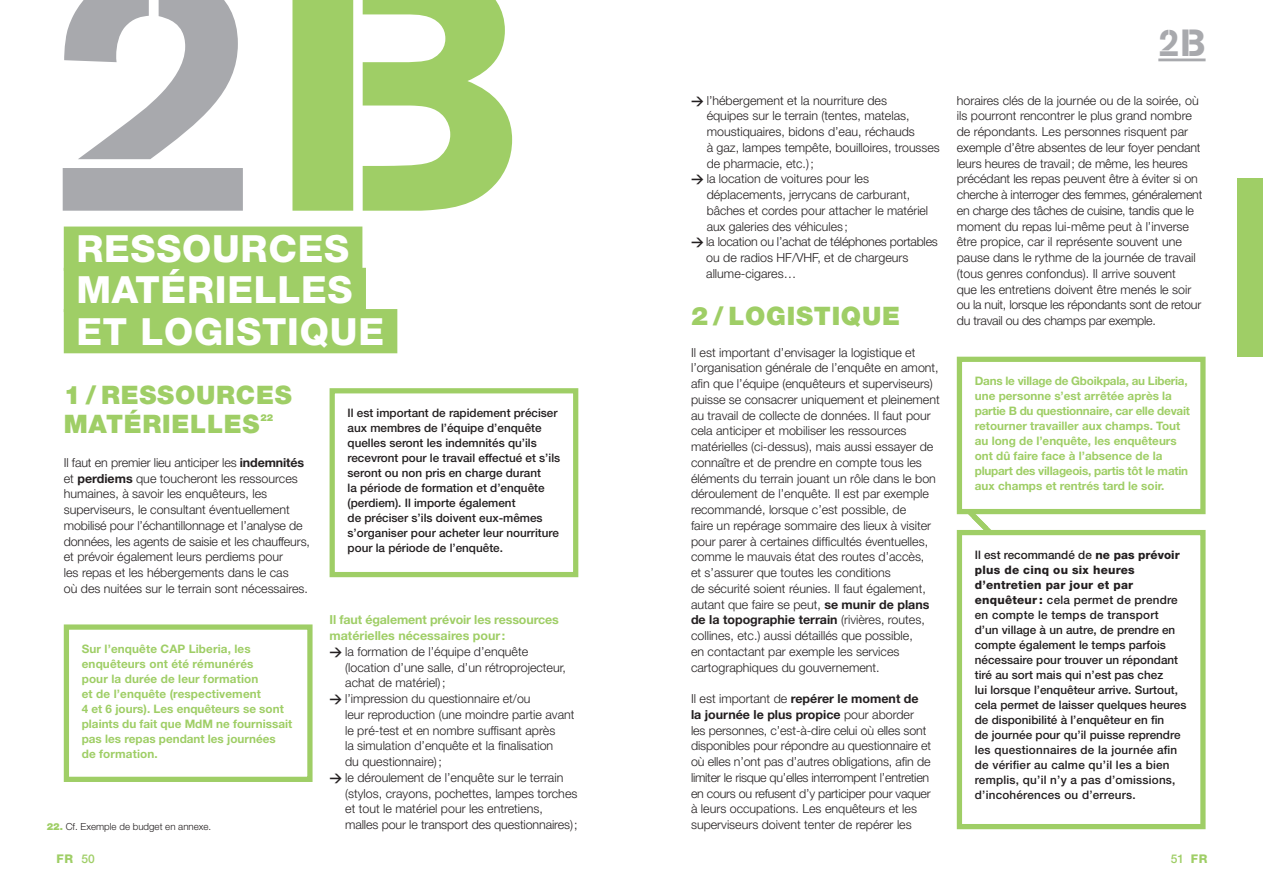
<style>
.page{position:relative;width:1263px;height:893px;background:#fff}
.page>*{position:absolute;margin:0;border:0;box-sizing:border-box;transform-origin:0 0}
.t1{font:341.25px "AG Book Stencil";color:#a8a9ad;scale:1.11 1}
.t2{font:800 37.5px/41.2px "Helvetica Neue";letter-spacing:.02em;color:#fff}
.t3{font:37.5px "AG Book Stencil";color:#a8a9ad}
.t4{font:900 25.5px/28.8px "Helvetica Neue";letter-spacing:.03em;color:#9fce66}
.t5{font:300 12.45px/15.8px "Helvetica Neue";color:#231f20}
.t6{font:700 12.45px/15.8px "Helvetica Neue";letter-spacing:-.01em;color:#9fce66}
.t7{font:300 12.45px "Helvetica Neue";letter-spacing:-.02em;color:#231f20}
.t8{font:500 12px "Helvetica Neue";color:#9fce66}
.t9{font:800 12px "Helvetica Neue";color:#9fce66}
.t10{font:500 11.7px/15px "Helvetica Neue";color:#231f20}
.t11{font:700 11.7px/15px "Helvetica Neue";color:#9fce66}
.t12{font:300 9.75px "Helvetica Neue";color:#231f20}
.t13{font:900 9.6px "Helvetica Neue";color:#9fce66}
.s1{color:#9fce66}
.s2{font-weight:700}
.s3{font-weight:900;color:#9fce66}
.s4{font-family:"DIN";color:#231f20}
.s5{font-weight:300;color:#231f20}
.s6{font-family:"DIN";font-weight:700}
.s7{font-weight:800}
</style>
<div class="page">
<hr style="left:1158px;top:59px;width:47px;height:2px;background:#a8a9ad">
<div style="left:1237px;top:179px;width:26px;height:178px;background:#9fce66"></div>
<div style="left:64px;top:227px;width:298px;height:44px;background:#9fce66"></div>
<div style="left:64px;top:268px;width:302px;height:44px;background:#9fce66"></div>
<div style="left:64px;top:309px;width:333px;height:44px;background:#9fce66"></div>
<div style="left:957px;top:357px;width:248px;height:157px;border:5px solid #9fce66"></div>
<div style="left:957px;top:530px;width:248px;height:299px;border:5px solid #9fce66"></div>
<div style="left:330px;top:388px;width:248px;height:189px;border:5px solid #9fce66"></div>
<div style="left:64px;top:624px;width:249px;height:158px;border:5px solid #9fce66"></div>
<svg style="left:962px;top:505px;width:35px;height:35px"></svg>
<h1 class="t1" style="left:47px;top:-113px;width:432px">2<span class="s1">B</span></h1>
<h2 class="t2" style="left:76px;top:228px;width:309px">Ressources matéri elles et logistique</h2>
<h3 class="t4" style="left:64px;top:380px;width:229px">1 / RESSOURCES<br>MATÉRIELLES</h3>
<p class="t13" style="left:260px;top:412px;width:14px">22</p>
<p class="t5" style="left:64px;top:454px;width:248px">Il faut en premier lieu anticiper les <span class="s2">indemnités </span>et <span class="s2">perdiems</span> que toucheront les ressources humaines, à savoir les enquêteurs, les superviseurs, le consultant éventuellement mobilisé pour l’échantillonnage et l’analyse de données, les agents de saisie et les chauffeurs, et prévoir également leurs perdiems pour<br>les repas et les hébergements dans le cas<br>où des nuitées sur le terrain sont nécessaires.</p>
<p class="t11" style="left:82px;top:641px;width:212px">Sur l’enquête CAP Liberia, les enquêteurs ont été rémunérés<br>pour la durée de leur formation<br>et de l’enquête (respectivement<br>4 et 6 jours). Les enquêteurs se sont plaints du fait que MdM ne fournissait pas les repas pendant les journées de formation.</p>
<p class="t12" style="left:47px;top:820px;width:166px"><span class="s3">22.</span> Cf. Exemple de budget en annexe.</p>
<p class="t10" style="left:348px;top:405px;width:214px">Il est important de rapidement préciser aux membres de l’équipe d’enquête quelles seront les indemnités qu’ils recevront pour le travail effectué et s’ils seront ou non pris en charge durant<br>la période de formation et d’enquête (perdiem). Il importe également<br>de préciser s’ils doivent eux-mêmes s’organiser pour acheter leur nourriture pour la période de l’enquête.</p>
<p class="t6" style="left:330px;top:612px;width:231px">Il faut également prévoir les ressources matérielles nécessaires pour:<br><span class="s4">&gt;</span> <span class="s5">la formation de l’équipe d’enquête</span></p>
<p class="t5" style="left:345px;top:659px;width:222px">(location d’une salle, d’un rétroprojecteur,</p>
<p class="t5" style="left:345px;top:675px;width:102px">achat de matériel);</p>
<p class="t5" style="left:330px;top:691px;width:202px"><span class="s6">&gt;</span> l’impression du questionnaire et/ou</p>
<p class="t5" style="left:345px;top:706px;width:231px">leur reproduction (une moindre partie avant</p>
<p class="t5" style="left:345px;top:722px;width:212px">le pré-test et en nombre suffisant après</p>
<p class="t5" style="left:345px;top:738px;width:210px">la simulation d’enquête et la finalisation</p>
<p class="t5" style="left:345px;top:754px;width:98px">du questionnaire);</p>
<p class="t5" style="left:330px;top:769px;width:235px"><span class="s6">&gt;</span> le déroulement de l’enquête sur le terrain</p>
<p class="t5" style="left:345px;top:785px;width:234px">(stylos, crayons, pochettes, lampes torches</p>
<p class="t5" style="left:345px;top:801px;width:199px">et tout le matériel pour les entretiens,</p>
<p class="t5" style="left:345px;top:817px;width:234px">malles pour le transport des questionnaires);</p>
<p class="t5" style="left:691px;top:92px;width:198px"><span class="s6">&gt;</span> l’hébergement et la nourriture des</p>
<p class="t5" style="left:707px;top:108px;width:204px">équipes sur le terrain (tentes, matelas,</p>
<p class="t5" style="left:707px;top:124px;width:210px">moustiquaires, bidons d’eau, réchauds</p>
<p class="t5" style="left:707px;top:139px;width:235px">à gaz, lampes tempête, bouilloires, trousses</p>
<p class="t5" style="left:707px;top:155px;width:109px">de pharmacie, etc.);</p>
<p class="t5" style="left:691px;top:171px;width:180px"><span class="s6">&gt;</span> la location de voitures pour les</p>
<p class="t5" style="left:707px;top:187px;width:205px">déplacements, jerrycans de carburant,</p>
<p class="t5" style="left:707px;top:202px;width:223px">bâches et cordes pour attacher le matériel</p>
<p class="t5" style="left:707px;top:218px;width:143px">aux galeries des véhicules ;</p>
<p class="t7" style="left:691px;top:234px;width:248px"><span class="s6">&gt;</span> la location ou l’achat de téléphones portables</p>
<p class="t5" style="left:706px;top:250px;width:204px">ou de radios HF/VHF, et de chargeurs</p>
<p class="t5" style="left:706px;top:265px;width:91px">allume-cigares…</p>
<h3 class="t4" style="left:691px;top:302px;width:211px">2 / LOGISTIQUE</h3>
<p class="t5" style="left:691px;top:344px;width:250px">Il est important d’envisager la logistique et l’organisation générale de l’enquête en amont, afin que l’équipe (enquêteurs et superviseurs) puisse se consacrer uniquement et pleinement au travail de collecte de données. Il faut pour cela anticiper et mobiliser les ressources matérielles (ci-dessus), mais aussi essayer de connaître et de prendre en compte tous les éléments du terrain jouant un rôle dans le bon déroulement de l’enquête. Il est par exemple recommandé, lorsque c’est possible, de<br>faire un repérage sommaire des lieux à visiter pour parer à certaines difficultés éventuelles, comme le mauvais état des routes d’accès,<br>et s’assurer que toutes les conditions<br>de sécurité soient réunies. Il faut également, autant que faire se peut, <span class="s2">se munir de plans de la topographie terrain</span> (rivières, routes, collines, etc.) aussi détaillés que possible,<br>en contactant par exemple les services cartographiques du gouvernement.</p>
<p class="t5" style="left:691px;top:691px;width:242px">Il est important de <span class="s2">repérer le moment de la journée le plus propice</span> pour aborder les personnes, c’est-à-dire celui où elles sont disponibles pour répondre au questionnaire et où elles n’ont pas d’autres obligations, afin de limiter le risque qu’elles interrompent l’entretien en cours ou refusent d’y participer pour vaquer à leurs occupations. Les enquêteurs et les superviseurs doivent tenter de repérer les</p>
<h2 class="t3" style="left:1158px;top:21px;width:49px">2B</h2>
<p class="t5" style="left:957px;top:92px;width:247px">horaires clés de la journée ou de la soirée, où ils pourront rencontrer le plus grand nombre de répondants. Les personnes risquent par exemple d’être absentes de leur foyer pendant leurs heures de travail; de même, les heures précédant les repas peuvent être à éviter si on cherche à interroger des femmes, généralement en charge des tâches de cuisine, tandis que le moment du repas lui-même peut à l’inverse être propice, car il représente souvent une pause dans le rythme de la journée de travail (tous genres confondus). Il arrive souvent<br>que les entretiens doivent être menés le soir ou la nuit, lorsque les répondants sont de retour du travail ou des champs par exemple.</p>
<p class="t11" style="left:975px;top:373px;width:217px">Dans le village de Gboikpala, au Liberia, une personne s’est arrêtée après la partie B du questionnaire, car elle devait retourner travailler aux champs. Tout au long de l’enquête, les enquêteurs ont dû faire face à l’absence de la plupart des villageois, partis tôt le matin aux champs et rentrés tard le soir.</p>
<p class="t10" style="left:975px;top:547px;width:213px">Il est recommandé de <span class="s7">ne pas prévoir plus de cinq ou six heures d’entretien par jour et par enquêteur :</span> cela permet de prendre en compte le temps de transport<br>d’un village à un autre, de prendre en compte également le temps parfois nécessaire pour trouver un répondant tiré au sort mais qui n’est pas chez<br>lui lorsque l’enquêteur arrive. Surtout, cela permet de laisser quelques heures de disponibilité à l’enquêteur en fin<br>de journée pour qu’il puisse reprendre les questionnaires de la journée afin de vérifier au calme qu’il les a bien remplis, qu’il n’y a pas d’omissions, d’incohérences ou d’erreurs.</p>
<p class="t9" style="left:57px;top:851px;width:9px">fr</p>
<p class="t8" style="left:82px;top:851px;width:15px">50</p>
<p class="t8" style="left:1171px;top:851px;width:29px">51 <span class="s7">fr</span></p>
</div>
